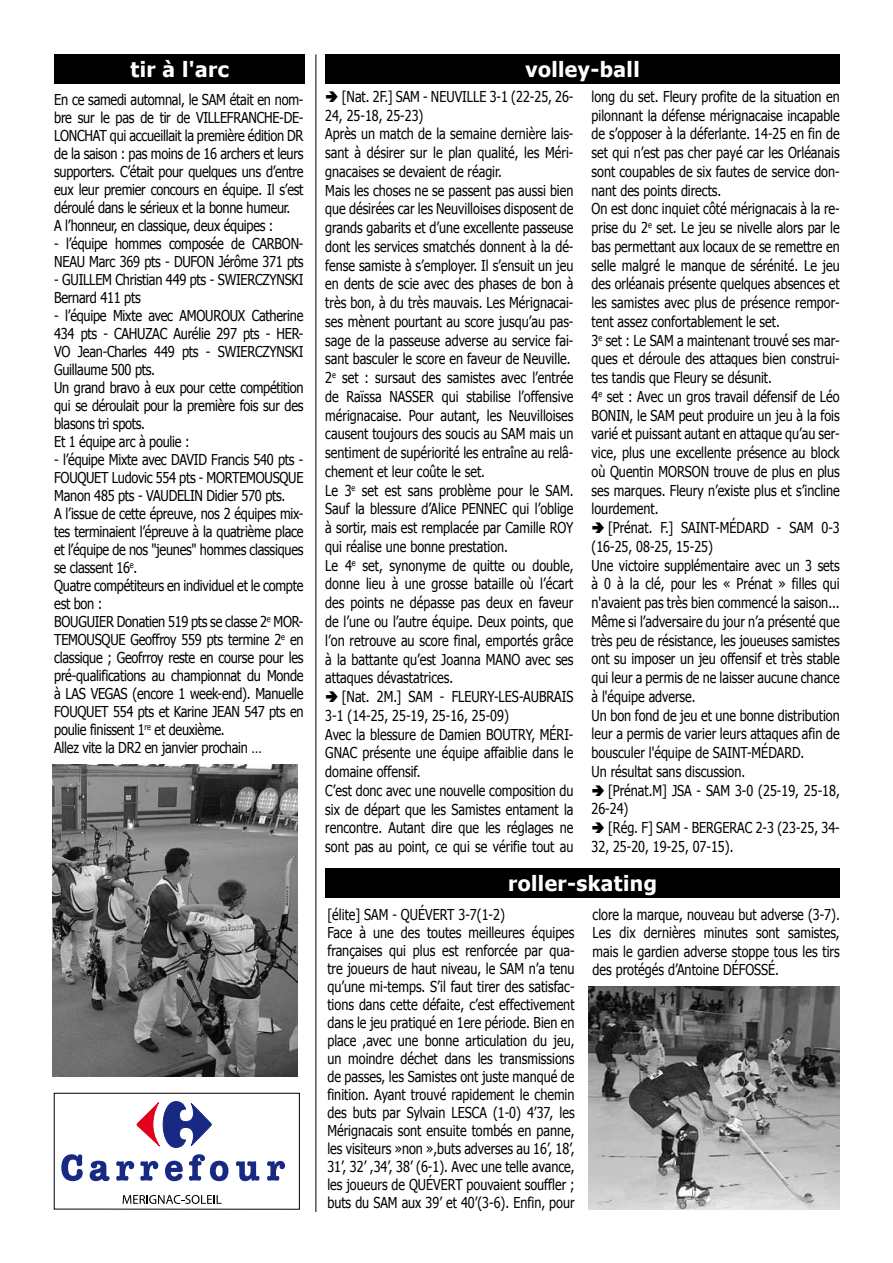
<style>
.page{position:relative;width:893px;height:1263px;background:#fff}
.page>*{position:absolute;margin:0;border:0;box-sizing:border-box;transform-origin:0 0}
.t1{font:700 21px "Tahoma";letter-spacing:.02em;color:#fff}
.t2{font:15px/18.8px "Tahoma";color:#000;scale:.84 1}
.t3{font:15px/18px "Tahoma";letter-spacing:-.02em;color:#000;scale:.85 1}
</style>
<div class="page">
<div style="left:325px;top:54px;width:515px;height:30px;background:#000"></div>
<div style="left:325px;top:868px;width:515px;height:30px;background:#000"></div>
<img style="left:588px;top:986px;width:252px;height:223px">
<div style="left:54px;top:54px;width:251px;height:30px;background:#000"></div>
<hr style="left:315px;top:54px;width:1px;height:1158px;background:#000">
<svg style="left:61px;top:1154px;width:22px;height:27px"></svg>
<svg style="left:90px;top:1161px;width:20px;height:20px"></svg>
<svg style="left:116px;top:1161px;width:18px;height:20px"></svg>
<svg style="left:140px;top:1161px;width:18px;height:20px"></svg>
<svg style="left:165px;top:1161px;width:18px;height:20px"></svg>
<svg style="left:189px;top:1154px;width:39px;height:27px"></svg>
<svg style="left:236px;top:1161px;width:23px;height:20px"></svg>
<svg style="left:267px;top:1161px;width:18px;height:20px"></svg>
<svg style="left:136px;top:1101px;width:76px;height:47px"></svg>
<svg style="left:123px;top:1195px;width:98px;height:9px"></svg>
<div style="left:54px;top:1093px;width:246px;height:116px;border:1px solid #000"></div>
<img style="left:53px;top:765px;width:245px;height:311px">
<h1 class="t1" style="left:131px;top:55px;width:100px">tir à l'arc</h1>
<p class="t3" style="left:54px;top:90px;width:295px">En ce samedi automnal, le SAM était en nom&shy;bre sur le pas de tir de Villefranc</p>
<p class="t3" style="left:54px;top:108px;width:295px;text-indent:210px">he-de-Lonchat qui accueillait la première édition DR de la saison : pas moins de 16 archers et leurs supporters. C’était pour quelques uns d’entre eux leur premier concours en équipe. Il s’est déroulé dans le sérieux et la bonne humeur.<br>A l’honneur, en classique, deux équipes :</p>
<p class="t3" style="left:54px;top:234px;width:295px">- l’équipe hommes composée de CARBON-<br>NEAU Marc 369 pts - DUFON Jérôme 371 pts</p>
<p class="t3" style="left:54px;top:270px;width:295px">- GUILLEM Christian 449 pts - SWIERCZYNSKI<br>Bernard 411 pts</p>
<p class="t3" style="left:54px;top:306px;width:295px">- l’équipe Mixte avec AMOUROUX Catherine 434 pts - CAHUZAC Aurélie 297 pts - HER-VO Jean-Charles 449 pts - SWIERCZYNSKI Guillaume 500 pts.<br>Un grand bravo à eux pour cette compétition qui se déroulait pour la première fois sur des blasons tri spots.<br>Et 1 équipe arc à poulie :</p>
<p class="t3" style="left:54px;top:450px;width:295px">- l’équipe Mixte avec DAVID Francis 540 pts - FOUQUET Ludovic 554 pts - MORTEMOUSQUE Manon 485 pts - VAUDELIN Didier 570 pts.<br>A l’issue de cette épreuve, nos 2 équipes mix&shy;tes terminaient l’épreuve à la quatrième place et l’équipe de nos "jeunes" hommes classiques se classent 16<sup>e</sup>.<br>Quatre compétiteurs en individuel et le compte est bon :<br>BOUGUIER Donatien 519 pts se classe 2<sup>e</sup> MOR-TEMOUSQUE Geoffroy 559 pts termine 2<sup>e</sup> en classique ; Geofrroy reste en course pour les pré-qualifications au championnat du monde à Las Vegas</p>
<p class="t3" style="left:54px;top:684px;width:295px;text-indent:78px">(encore 1 week-end). Manuelle FOUQUET 554 pts et Karine JEAN 547 pts en poulie finissent 1<sup>re</sup> et deuxième.<br>Allez vite la DR2 en janvier prochain …</p>
<h1 class="t1" style="left:525px;top:55px;width:116px">volley-ball</h1>
<p class="t2" style="left:342px;top:86px;width:125px">[Nat. 2F.] SAM - Neuville</p>
<p class="t2" style="left:490px;top:86px;width:101px">3-1 (22-25, 26-</p>
<p class="t2" style="left:325px;top:105px;width:297px">24, 25-18, 25-23)<br>Après un match de la semaine dernière lais&shy;sant à désirer sur le plan qualité, les Méri&shy;gnacaises se devaient de réagir.<br>Mais les choses ne se passent pas aussi bien que désirées car les Neuvilloises disposent de grands gabarits et d’une excellente passeuse dont les services smatchés donnent à la dé&shy;fense samiste à s’employer. Il s’ensuit un jeu en dents de scie avec des phases de bon à très bon, à du très mauvais. Les Mérignacai&shy;ses mènent pourtant au score jusqu’au pas&shy;sage de la passeuse adverse au service fai&shy;sant basculer le score en faveur de Neuville.<br>2<sup>e</sup> set : sursaut des samistes avec l’entrée de Raïssa Nasser</p>
<p class="t2" style="left:325px;top:386px;width:297px;text-indent:116px">qui stabilise l’offensive mérignacaise. Pour autant, les Neuvilloises causent toujours des soucis au SAM mais un sentiment de supériorité les entraîne au relâ&shy;chement et leur coûte le set.<br>Le 3<sup>e</sup> set est sans problème pour le SAM.<br>Sauf la blessure d’Alice Pennec</p>
<p class="t2" style="left:325px;top:499px;width:297px;text-indent:187px">qui l’oblige à sortir, mais est remplacée par Camille Roy qui réalise une bonne prestation.<br>Le 4<sup>e</sup> set, synonyme de quitte ou double, donne lieu à une grosse bataille où l’écart des points ne dépasse pas deux en faveur de l’une ou l’autre équipe. Deux points, que l’on retrouve au score final, emportés grâce à la battante qu’est Joanna Mano</p>
<p class="t2" style="left:525px;top:649px;width:59px">avec ses</p>
<p class="t2" style="left:342px;top:668px;width:149px;text-indent:-16px">attaques dévastatrices. [Nat. 2M.] SAM - Fleur</p>
<p class="t2" style="left:325px;top:686px;width:254px;text-indent:162px">y-les-Aubrais<br>3-1 (14-25, 25-19, 25-16, 25-09)<br>Avec la blessure de Damien Boutr</p>
<p class="t2" style="left:526px;top:724px;width:58px">y, Méri-</p>
<p class="t2" style="left:325px;top:743px;width:297px;text-indent:37px">présente une équipe affaiblie dans le domaine offensif.<br>C’est donc avec une nouvelle composition du six de départ que les Samistes entament la rencontre. Autant dire que les réglages ne sont pas au point, ce qui se vérifie tout au</p>
<p class="t2" style="left:325px;top:743px;width:11px">gnac</p>
<p class="t2" style="left:592px;top:86px;width:297px">long du set. Fleury profite de la situation en pilonnant la défense mérignacaise incapable de s’opposer à la déferlante. 14-25 en fin de set qui n’est pas cher payé car les Orléanais sont coupables de six fautes de service don&shy;nant des points directs.<br>On est donc inquiet côté mérignacais à la re&shy;prise du 2<sup>e</sup> set. Le jeu se nivelle alors par le bas permettant aux locaux de se remettre en selle malgré le manque de sérénité. Le jeu des orléanais présente quelques absences et les samistes avec plus de présence rempor&shy;tent assez confortablement le set.<br>3<sup>e</sup> set : Le SAM a maintenant trouvé ses mar&shy;ques et déroule des attaques bien construi&shy;tes tandis que Fleury se désunit.<br>4<sup>e</sup> set : Avec un gros travail défensif de Léo Bonin</p>
<p class="t2" style="left:592px;top:405px;width:297px;text-align:justify;text-indent:38px">, le SAM peut produire un jeu à la fois varié et puissant autant en attaque qu’au ser&shy;vice, plus une excellente présence au block où Quentin Morson</p>
<p class="t2" style="left:714px;top:461px;width:152px">trouve de plus en plus</p>
<p class="t2" style="left:592px;top:480px;width:297px">ses marques. Fleury n’existe plus et s’incline</p>
<p class="t2" style="left:592px;top:499px;width:81px">lourdement.</p>
<p class="t2" style="left:608px;top:517px;width:164px">[Prénat. F.] SAINT-Médard</p>
<p class="t2" style="left:777px;top:517px;width:76px">- SAM 0-3</p>
<p class="t2" style="left:592px;top:536px;width:297px">(16-25, 08-25, 15-25)<br>Une victoire supplémentaire avec un 3 sets à 0 à la clé, pour les « Prénat » filles qui n'avaient pas très bien commencé la saison...<br>Même si l’adversaire du jour n’a présenté que très peu de résistance, les joueuses samistes ont su imposer un jeu offensif et très stable qui leur a permis de ne laisser aucune chance à l'équipe adverse.<br>Un bon fond de jeu et une bonne distribution leur a permis de varier leurs attaques afin de bousculer l'équipe de Saint</p>
<p class="t2" style="left:747px;top:742px;width:36px">-Médard</p>
<p class="t2" style="left:801px;top:742px;width:6px">.</p>
<p class="t2" style="left:592px;top:761px;width:185px">Un résultat sans discussion.</p>
<p class="t2" style="left:608px;top:780px;width:277px">[Prénat.M] JSA - SAM 3-0 (25-19, 25-18,</p>
<p class="t2" style="left:592px;top:799px;width:45px">26-24)</p>
<p class="t2" style="left:608px;top:817px;width:119px">[Rég. F] SAM - Bergerac</p>
<p class="t2" style="left:756px;top:817px;width:102px">2-3 (23-25, 34-</p>
<p class="t2" style="left:592px;top:836px;width:170px">32, 25-20, 19-25, 07-15).</p>
<h1 class="t1" style="left:508px;top:869px;width:150px">roller-skating</h1>
<p class="t2" style="left:327px;top:905px;width:296px;line-height:18px">[élite] SAM - QUÉVERT 3-7(1-2)<br>Face à une des toutes meilleures équipes françaises qui plus est renforcée par qua&shy;tre joueurs de haut niveau, le Sam n’a tenu qu’une mi-temps. S’il faut tirer des satisfac&shy;tions dans cette défaite, c’est effectivement dans le jeu pratiqué en 1ere période. Bien en place ,avec une bonne articulation du jeu, un moindre déchet dans les transmissions de passes, les Samistes ont juste manqué de finition. Ayant trouvé rapidement le chemin des buts par Sylvain LESCA (1-0) 4’37, les Mérignacais sont ensuite tombés en panne, les visiteurs »non »,buts adverses au 16’, 18’, 31’, 32’ ,34’, 38’ (6-1). Avec une telle avance, les joueurs de QUÉVERT pouvaient souffler ; buts du sam</p>
<p class="t2" style="left:402px;top:1192px;width:207px">aux 39’ et 40’(3-6). Enfin, pour</p>
<p class="t2" style="left:593px;top:904px;width:296px;text-align:justify">clore la marque, nouveau but adverse (3-7).<br>Les dix dernières minutes sont samistes, mais le gardien adverse stoppe tous les tirs des protégés d’Antoine DÉFOSSÉ.</p>
</div>
